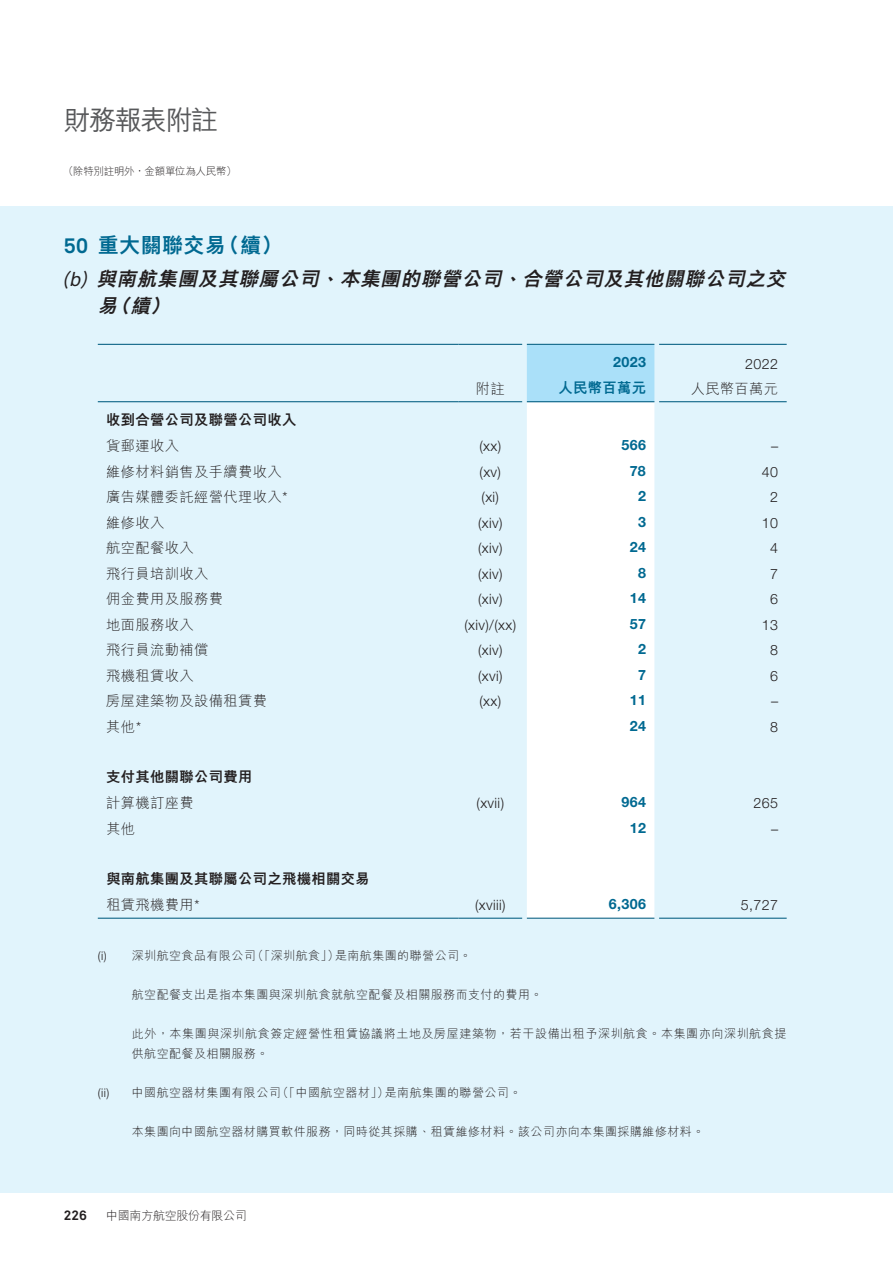
<style>
.page{position:relative;width:893px;height:1263px;background:#fff}
.page>*{position:absolute;margin:0;border:0;box-sizing:border-box;transform-origin:0 0}
.t1{font:500 27px "M Hei HK";letter-spacing:-.055em;color:#57585a}
.t2{font:800 21px "M Hei HK";letter-spacing:.02em;color:#006991}
.t3{font:italic 800 19.5px/27px "M Hei HK";color:#231f20}
.t4{font:300 14.25px "M Hei HK";letter-spacing:.03em;color:#231f20}
.t5{font:300 14.25px "Helvetica Neue LT Std";letter-spacing:.03em;color:#231f20}
.t6{font:800 14.25px/26.7px "M Hei HK";letter-spacing:.03em;color:#231f20}
.t7{font:700 14.25px "Helvetica Neue LT Std";letter-spacing:.03em;color:#006991}
.t8{font:800 14.25px "M Hei HK";letter-spacing:.03em;color:#006991}
.t9{font:700 13.5px "Akkurat Pro";color:#231f20}
.t10{font:300 12px/19.5px "M Hei HK";letter-spacing:.04em;color:#231f20}
.t11{font:300 12px "M Hei HK";letter-spacing:-.025em;color:#231f20}
.t12{font:300 12px "Helvetica Neue LT Std";color:#231f20}
.t13{font:300 10.5px "M Hei HK";letter-spacing:-.03em;color:#231f20}
.s1{font-family:"Akkurat Pro";font-weight:700}
.s2{font-family:"Akkurat Pro";font-weight:400}
.s3{font-family:"Helvetica Neue LT Std"}
.s4{font-weight:300}
.s5{font-family:"Helvetica Neue LT Std";font-weight:300}
</style>
<div class="page">
<div style="left:0;top:206px;width:893px;height:987px;background:#e1f4fc"></div>
<div style="left:527px;top:345px;width:127px;height:56px;background:#aae0f9"></div>
<div style="left:527px;top:402px;width:127px;height:516px;background:#fff"></div>
<hr style="left:98px;top:344px;width:360px;height:1px;background:#005b7f">
<hr style="left:458px;top:344px;width:64px;height:1px;background:#005b7f">
<hr style="left:527px;top:344px;width:127px;height:1px;background:#005b7f">
<hr style="left:659px;top:344px;width:128px;height:1px;background:#005b7f">
<hr style="left:98px;top:401px;width:360px;height:1px;background:#005b7f">
<hr style="left:458px;top:401px;width:64px;height:1px;background:#005b7f">
<hr style="left:527px;top:401px;width:127px;height:1px;background:#005b7f">
<hr style="left:659px;top:401px;width:128px;height:1px;background:#005b7f">
<hr style="left:98px;top:918px;width:360px;height:1px;background:#005b7f">
<hr style="left:458px;top:918px;width:64px;height:1px;background:#005b7f">
<hr style="left:527px;top:918px;width:127px;height:1px;background:#005b7f">
<hr style="left:659px;top:918px;width:128px;height:1px;background:#005b7f">
<h1 class="t1" style="left:64px;top:101px;width:156px">財務報表附註</h1>
<p class="t13" style="left:63px;top:166px;width:175px">（除特別註明外，金額單位為人民幣）</p>
<h2 class="t2" style="left:64px;top:234px;width:220px"><span class="s1">50</span> 重大關聯交易（續）</h2>
<h3 class="t3" style="left:98px;top:265px;width:693px;text-indent:-35px"><span class="s2">(b)</span> 與南航集團及其聯屬公司、本集團的聯營公司、合營公司及其他關聯公司之交易（續）</h3>
<p class="t7" style="left:613px;top:353px;width:34px">2023</p>
<p class="t5" style="left:745px;top:355px;width:34px">2022</p>
<p class="t4" style="left:476px;top:381px;width:30px">附註</p>
<p class="t8" style="left:558px;top:380px;width:89px">人民幣百萬元</p>
<p class="t4" style="left:691px;top:381px;width:89px">人民幣百萬元</p>
<p class="t6" style="left:106px;top:406px;width:192px">收到合營公司及聯營公司收入</p>
<p class="t4" style="left:106px;top:439px;width:74px">貨郵運收入</p>
<p class="t5" style="left:479px;top:438px;width:23px">(xx)</p>
<p class="t7" style="left:621px;top:436px;width:26px">566</p>
<p class="t5" style="left:771px;top:438px;width:9px">–</p>
<p class="t4" style="left:106px;top:464px;width:177px">維修材料銷售及手續費收入</p>
<p class="t5" style="left:479px;top:463px;width:23px">(xv)</p>
<p class="t7" style="left:630px;top:462px;width:18px">78</p>
<p class="t5" style="left:762px;top:463px;width:18px">40</p>
<p class="t4" style="left:106px;top:490px;width:183px">廣告媒體委託經營代理收入<span class="s3">*</span></p>
<p class="t5" style="left:481px;top:489px;width:19px">(xi)</p>
<p class="t7" style="left:638px;top:487px;width:9px">2</p>
<p class="t5" style="left:770px;top:489px;width:9px">2</p>
<p class="t4" style="left:106px;top:515px;width:60px">維修收入</p>
<p class="t5" style="left:478px;top:514px;width:26px">(xiv)</p>
<p class="t7" style="left:638px;top:513px;width:9px">3</p>
<p class="t5" style="left:762px;top:514px;width:18px">10</p>
<p class="t4" style="left:106px;top:541px;width:89px">航空配餐收入</p>
<p class="t5" style="left:478px;top:540px;width:26px">(xiv)</p>
<p class="t7" style="left:630px;top:538px;width:18px">24</p>
<p class="t5" style="left:770px;top:540px;width:9px">4</p>
<p class="t4" style="left:106px;top:566px;width:104px">飛行員培訓收入</p>
<p class="t5" style="left:478px;top:565px;width:26px">(xiv)</p>
<p class="t7" style="left:638px;top:564px;width:9px">8</p>
<p class="t5" style="left:770px;top:565px;width:9px">7</p>
<p class="t4" style="left:106px;top:592px;width:118px">佣金費用及服務費</p>
<p class="t5" style="left:478px;top:591px;width:26px">(xiv)</p>
<p class="t7" style="left:630px;top:589px;width:18px">14</p>
<p class="t5" style="left:770px;top:591px;width:9px">6</p>
<p class="t4" style="left:106px;top:617px;width:89px">地面服務收入</p>
<p class="t5" style="left:464px;top:616px;width:53px">(xiv)/(xx)</p>
<p class="t7" style="left:630px;top:615px;width:18px">57</p>
<p class="t5" style="left:762px;top:616px;width:18px">13</p>
<p class="t4" style="left:106px;top:643px;width:104px">飛行員流動補償</p>
<p class="t5" style="left:478px;top:642px;width:26px">(xiv)</p>
<p class="t7" style="left:638px;top:640px;width:9px">2</p>
<p class="t5" style="left:770px;top:642px;width:9px">8</p>
<p class="t4" style="left:106px;top:668px;width:89px">飛機租賃收入</p>
<p class="t5" style="left:478px;top:667px;width:26px">(xvi)</p>
<p class="t7" style="left:638px;top:666px;width:9px">7</p>
<p class="t5" style="left:770px;top:667px;width:9px">6</p>
<p class="t4" style="left:106px;top:694px;width:162px">房屋建築物及設備租賃費</p>
<p class="t5" style="left:479px;top:693px;width:23px">(xx)</p>
<p class="t7" style="left:630px;top:691px;width:18px">11</p>
<p class="t5" style="left:771px;top:693px;width:9px">–</p>
<p class="t4" style="left:106px;top:719px;width:36px">其他<span class="s3">*</span></p>
<p class="t7" style="left:630px;top:717px;width:18px">24</p>
<p class="t5" style="left:770px;top:718px;width:9px">8</p>
<p class="t6" style="left:106px;top:763px;width:148px">支付其他關聯公司費用</p>
<p class="t4" style="left:106px;top:796px;width:89px">計算機訂座費</p>
<p class="t5" style="left:476px;top:795px;width:29px">(xvii)</p>
<p class="t7" style="left:621px;top:793px;width:26px">964</p>
<p class="t5" style="left:754px;top:795px;width:26px">265</p>
<p class="t4" style="left:106px;top:821px;width:30px">其他</p>
<p class="t7" style="left:630px;top:819px;width:18px">12</p>
<p class="t5" style="left:771px;top:820px;width:9px">–</p>
<p class="t6" style="left:106px;top:865px;width:265px">與南航集團及其聯屬公司之飛機相關交易<span class="s4">租賃飛機費用</span><span class="s5">*</span></p>
<p class="t5" style="left:475px;top:897px;width:32px">(xviii)</p>
<p class="t7" style="left:609px;top:895px;width:39px">6,306</p>
<p class="t5" style="left:741px;top:897px;width:39px">5,727</p>
<p class="t10" style="left:98px;top:946px;width:375px"><span class="s3">(i)</span> 深圳航空食品有限公司（「深圳航食」）是南航集團的聯營公司。</p>
<p class="t10" style="left:132px;top:985px;width:412px">航空配餐支出是指本集團與深圳航食就航空配餐及相關服務而支付的費用。</p>
<p class="t10" style="left:132px;top:1024px;width:656px">此外，本集團與深圳航食簽定經營性租賃協議將土地及房屋建築物，若干設備出租予深圳航食。本集團亦向深圳航食提供航空配餐及相關服務。</p>
<p class="t12" style="left:98px;top:1085px;width:13px">(ii)</p>
<p class="t10" style="left:132px;top:1082px;width:391px">中國航空器材集團有限公司（「中國航空器材」）是南航集團的聯營公司。</p>
<p class="t10" style="left:132px;top:1121px;width:574px">本集團向中國航空器材購買軟件服務，同時從其採購、租賃維修材料。該公司亦向本集團採購維修材料。</p>
<p class="t9" style="left:64px;top:1207px;width:24px">226</p>
<p class="t11" style="left:106px;top:1209px;width:142px">中國南方航空股份有限公司</p>
</div>
